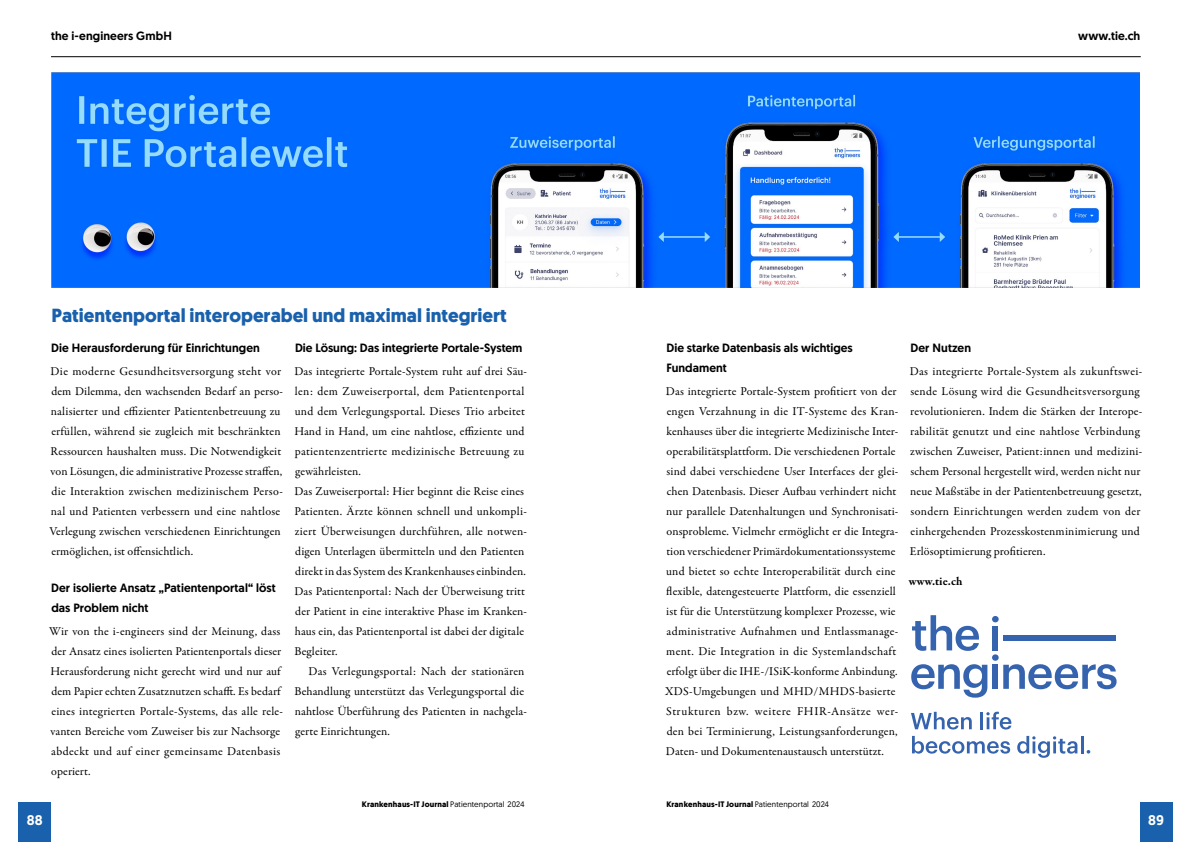
<style>
.page{position:relative;width:1191px;height:842px;background:#fff}
.page>*{position:absolute;margin:0;border:0;box-sizing:border-box;transform-origin:0 0}
.t1{font:700 19px "Geomanist";color:#1961ac}
.t2{font:500 14px "Geomanist";color:#fff}
.t3{font:12px/20px "Garamond Premr Pro";letter-spacing:.01em;color:#000}
.t4{font:500 12px/20px "Geomanist";letter-spacing:.005em;color:#000}
.t5{font:700 12px "Garamond Premr Pro";letter-spacing:.01em;color:#000}
.t6{font:700 8px "Geomanist";letter-spacing:.015em;color:#000}
.s1{font-weight:400}
</style>
<div class="page">
<div style="left:1140px;top:802px;width:32px;height:40px;background:#1961ac"></div>
<div style="left:19px;top:802px;width:32px;height:40px;background:#1961ac"></div>
<hr style="left:51px;top:56px;width:1089px;height:1px;background:#000">
<img style="left:51px;top:72px;width:1089px;height:215px">
<svg style="left:912px;top:615px;width:67px;height:36px"></svg>
<svg style="left:992px;top:616px;width:6px;height:6px"></svg>
<svg style="left:911px;top:664px;width:76px;height:34px"></svg>
<div style="left:992px;top:654px;width:6px;height:7px;background:#3563ad;border-radius:50%"></div>
<svg style="left:1003px;top:664px;width:113px;height:25px"></svg>
<div style="left:1003px;top:636px;width:112px;height:5px;background:#3563ad"></div>
<div style="left:992px;top:626px;width:6px;height:24px;background:#3563ad"></div>
<div style="left:992px;top:665px;width:6px;height:24px;background:#3563ad"></div>
<svg style="left:911px;top:712px;width:60px;height:17px"></svg>
<hr style="left:980px;top:712px;width:3px;height:17px;background:#3563ad">
<svg style="left:986px;top:712px;width:25px;height:17px"></svg>
<svg style="left:912px;top:736px;width:98px;height:18px"></svg>
<svg style="left:1017px;top:736px;width:60px;height:22px"></svg>
<hr style="left:1080px;top:736px;width:3px;height:17px;background:#3563ad">
<p class="t4" style="left:51px;top:25px;width:122px">the i-engineers GmbH</p>
<p class="t4" style="left:1078px;top:25px;width:64px">www.tie.ch</p>
<h1 class="t1" style="left:51px;top:303px;width:457px">Patientenportal interoperabel und maximal integriert</h1>
<p class="t4" style="left:51px;top:338px;width:210px">Die Herausforderung für Einrichtungen</p>
<p class="t3" style="left:49px;top:362px;width:235px">Die moderne Gesundheitsversorgung steht vor dem Dilemma, den wachsenden Bedarf an perso&shy;nalisierter und effizienter Patientenbetreuung zu erfüllen, während sie zugleich mit beschränkten Ressourcen haushalten muss. Die Notwendigkeit von Lösungen, die administrative Prozesse straffen, die Interaktion zwischen medizinischem Perso&shy;nal und Patienten verbessern und eine nahtlose Verlegung zwischen verschiedenen Einrichtungen ermöglichen, ist offensichtlich.</p>
<p class="t4" style="left:51px;top:578px;width:226px">Der isolierte Ansatz „Patientenportal“ löst das Problem nicht</p>
<p class="t3" style="left:49px;top:622px;width:235px">Wir von the i-engineers sind der Meinung, dass der Ansatz eines isolierten Patientenportals dieser Herausforderung nicht gerecht wird und nur auf dem Papier echten Zusatznutzen schafft. Es bedarf eines integrierten Portale-Systems, das alle rele&shy;vanten Bereiche vom Zuweiser bis zur Nachsorge abdeckt und auf einer gemeinsame Datenbasis operiert.</p>
<p class="t4" style="left:295px;top:338px;width:229px">Die Lösung: Das integrierte Portale-System</p>
<p class="t3" style="left:294px;top:362px;width:234px">Das integrierte Portale-System ruht auf drei Säu&shy;len: dem Zuweiserportal, dem Patientenportal und dem Verlegungsportal. Dieses Trio arbeitet Hand in Hand, um eine nahtlose, effiziente und patientenzentrierte medizinische Betreuung zu gewährleisten.<br>Das Zuweiserportal: Hier beginnt die Reise eines Patienten. Ärzte können schnell und unkompli&shy;ziert Überweisungen durchführen, alle notwen&shy;digen Unterlagen übermitteln und den Patienten direkt in das System des Krankenhauses einbinden.<br>Das Patientenportal: Nach der Überweisung tritt der Patient in eine interaktive Phase im Kranken&shy;haus ein, das Patientenportal ist dabei der digitale Begleiter.</p>
<p class="t3" style="left:294px;top:662px;width:234px;text-indent:14px">Das Verlegungsportal: Nach der stationären Behandlung unterstützt das Verlegungsportal die nahtlose Überführung des Patienten in nachgela&shy;gerte Einrichtungen.</p>
<p class="t4" style="left:666px;top:338px;width:188px">Die starke Datenbasis als wichtiges<br>Fundament</p>
<p class="t3" style="left:665px;top:382px;width:235px">Das integrierte Portale-System profitiert von der engen Verzahnung in die IT-Systeme des Kran&shy;kenhauses über die integrierte Medizinische Inter&shy;operabilitätsplattform. Die verschiedenen Portale sind dabei verschiedene User Interfaces der glei&shy;chen Datenbasis. Dieser Aufbau verhindert nicht nur parallele Datenhaltungen und Synchronisati&shy;onsprobleme. Vielmehr ermöglicht er die Integra&shy;tion verschiedener Primärdokumentationssysteme und bietet so echte Interoperabilität durch eine flexible, datengesteuerte Plattform, die essenziell ist für die Unterstützung komplexer Prozesse, wie administrative Aufnahmen und Entlassmanage&shy;ment. Die Integration in die Systemlandschaft erfolgt über die IHE-/ISiK-konforme Anbindung.<br>XDS-Umgebungen und MHD/MHDS-basierte Strukturen bzw. weitere FHIR-Ansätze wer&shy;den bei Terminierung, Leistungsanforderungen, Daten- und Dokumentenaustausch unterstützt.</p>
<p class="t6" style="left:362px;top:799px;width:164px">Krankenhaus-IT Journal <span class="s1">Patientenportal 2024</span></p>
<p class="t6" style="left:666px;top:799px;width:164px">Krankenhaus-IT Journal <span class="s1">Patientenportal 2024</span></p>
<p class="t4" style="left:910px;top:338px;width:62px">Der Nutzen</p>
<p class="t3" style="left:909px;top:362px;width:234px">Das integrierte Portale-System als zukunftswei&shy;sende Lösung wird die Gesundheitsversorgung revolutionieren. Indem die Stärken der Interope&shy;rabilität genutzt und eine nahtlose Verbindung zwischen Zuweiser, Patient:innen und medizini&shy;schem Personal hergestellt wird, werden nicht nur neue Maßstäbe in der Patientenbetreuung gesetzt, sondern Einrichtungen werden zudem von der einhergehenden Prozesskostenminimierung und Erlösoptimierung profitieren.</p>
<p class="t5" style="left:909px;top:574px;width:55px">www.tie.ch</p>
<p class="t2" style="left:27px;top:811px;width:17px">88</p>
<p class="t2" style="left:1148px;top:811px;width:17px">89</p>
</div>
